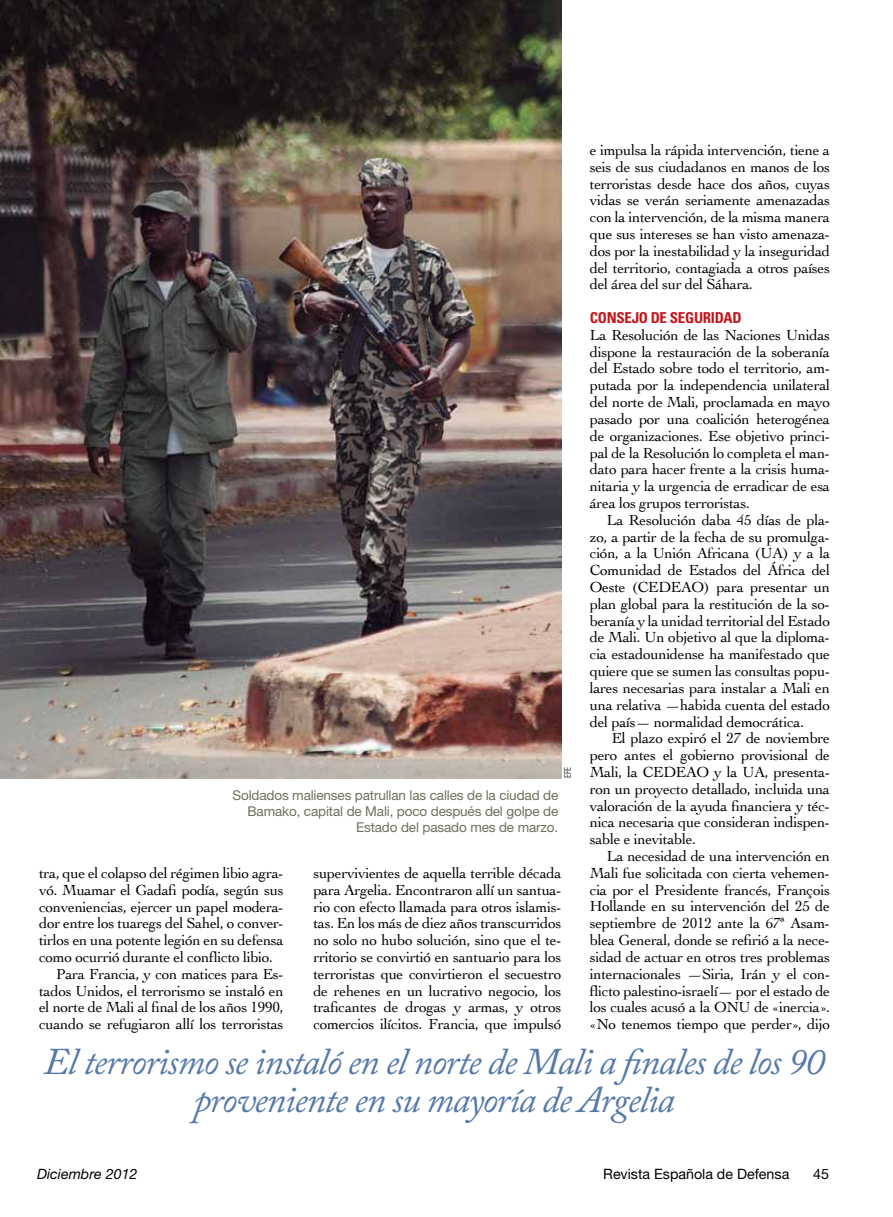
<style>
.page{position:relative;width:893px;height:1217px;background:#fff}
.page>*{position:absolute;margin:0;border:0;box-sizing:border-box;transform-origin:0 0}
.t1{font:italic 37.5px/37.5px "Adobe Caslon Pro";letter-spacing:-.03em;color:#5579a8;text-align:center}
.t2{font:15.3px/16.8px "Cochin";letter-spacing:-.02em;color:#000;text-align:justify}
.t3{font:700 condensed 15px "Univers";letter-spacing:-.02em;color:#c4161c}
.t4{font:14.25px "Helvetica Neue";color:#000}
.t5{font:italic 14.25px "Helvetica Neue";color:#000}
.t6{font:13.5px/15.8px "Helvetica Neue";letter-spacing:-.01em;color:#6f705b;text-align:right}
.t7{font:300 condensed 9px "Univers";color:#000}
</style>
<div class="page">
<img style="left:0;top:0;width:561px;height:778px">
<p class="t2" style="left:590px;top:141px;width:242px">e impulsa la rápida intervención, tiene a seis de sus ciudadanos en manos de los terroristas desde hace dos años, cuyas vidas se verán seriamente amenazadas con la intervención, de la misma manera que sus intereses se han visto amenaza&shy;dos por la inestabilidad y la inseguridad del territorio, contagiada a otros países del área del sur del Sáhara.</p>
<p class="t3" style="left:590px;top:308px;width:153px">CONSEJO DE SEGURIDAD</p>
<p class="t2" style="left:590px;top:326px;width:242px">La Resolución de las Naciones Unidas dispone la restauración de la soberanía del Estado sobre todo el territorio, am&shy;putada por la independencia unilateral del norte de Mali, proclamada en mayo pasado por una coalición heterogénea de organizaciones. Ese objetivo princi&shy;pal de la Resolución lo completa el man&shy;dato para hacer frente a la crisis huma&shy;nitaria y la urgencia de erradicar de esa área los grupos terroristas.</p>
<p class="t2" style="left:590px;top:510px;width:242px;text-indent:17px">La Resolución daba 45 días de pla&shy;zo, a partir de la fecha de su promulga&shy;ción, a la Unión Africana (UA) y a la Comunidad de Estados del África del Oeste (CEDEAO) para presentar un plan global para la restitución de la so&shy;beranía y la unidad territorial del Estado de Mali. Un objetivo al que la diploma&shy;cia estadounidense ha manifestado que quiere que se sumen las consultas popu&shy;lares necesarias para instalar a Mali en una relativa —habida cuenta del estado del país— normalidad democrática.</p>
<p class="t2" style="left:590px;top:729px;width:242px;text-indent:22px">El plazo expiró el 27 de noviembre pero antes el gobierno provisional de Mali, la CEDEAO y la UA, presenta&shy;ron un proyecto detallado, incluida una valoración de la ayuda financiera y téc&shy;nica necesaria que consideran indispen&shy;sable e inevitable.</p>
<p class="t2" style="left:590px;top:846px;width:242px;text-indent:17px">La necesidad de una intervención en Mali fue solicitada con cierta vehemen&shy;cia por el Presidente francés, François Hollande en su intervención del 25 de septiembre de 2012 ante la 67ª Asam&shy;blea General, donde se refirió a la nece&shy;sidad de actuar en otros tres problemas internacionales —Siria, Irán y el con&shy;flicto palestino-israelí— por el estado de los cuales acusó a la ONU de «inercia». «No tenemos tiempo que perder», dijo</p>
<h1 class="t1" style="left:44px;top:1042px;width:782px">El terrorismo se instaló en el norte de Mali a finales de los 90 proveniente en su mayoría de Argelia</h1>
<p class="t7" style="left:562px;top:778px;width:13px;rotate:-90deg">EFE</p>
<p class="t6" style="left:232px;top:787px;width:327px">Soldados malienses patrullan las calles de la ciudad de<br>Bamako, capital de Mali, poco después del golpe de<br>Estado del pasado mes de marzo.</p>
<p class="t2" style="left:39px;top:863px;width:246px">tra, que el colapso del régimen libio agra-</p>
<p class="t2" style="left:39px;top:880px;width:246px">vó. Muamar el Gadafi podía, según sus</p>
<p class="t2" style="left:39px;top:897px;width:246px">conveniencias, ejercer un papel modera-</p>
<p class="t2" style="left:39px;top:914px;width:246px">dor entre los tuaregs del Sahel, o conver-</p>
<p class="t2" style="left:39px;top:930px;width:246px">tirlos en una potente legión en su defensa</p>
<p class="t2" style="left:39px;top:947px;width:235px">como ocurrió durante el conflicto libio.</p>
<p class="t2" style="left:56px;top:964px;width:229px">Para Francia, y con matices para Es-</p>
<p class="t2" style="left:39px;top:981px;width:246px">tados Unidos, el terrorismo se instaló en</p>
<p class="t2" style="left:39px;top:998px;width:246px">el norte de Mali al final de los años 1990,</p>
<p class="t2" style="left:39px;top:1014px;width:246px">cuando se refugiaron allí los terroristas</p>
<p class="t2" style="left:313px;top:863px;width:250px">supervivientes de aquella terrible década para Argelia. Encontraron allí un santua&shy;rio con efecto llamada para otros islamis&shy;tas. En los más de diez años transcurridos no solo no hubo solución, sino que el te&shy;rritorio se convirtió en santuario para los terroristas que convirtieron el secuestro de rehenes en un lucrativo negocio, los traficantes de drogas y armas, y otros comercios ilícitos. Francia, que impulsó</p>
<p class="t5" style="left:37px;top:1164px;width:102px">Diciembre 2012</p>
<p class="t4" style="left:603px;top:1164px;width:188px">Revista Española de Defensa</p>
<p class="t4" style="left:813px;top:1164px;width:17px">45</p>
</div>
